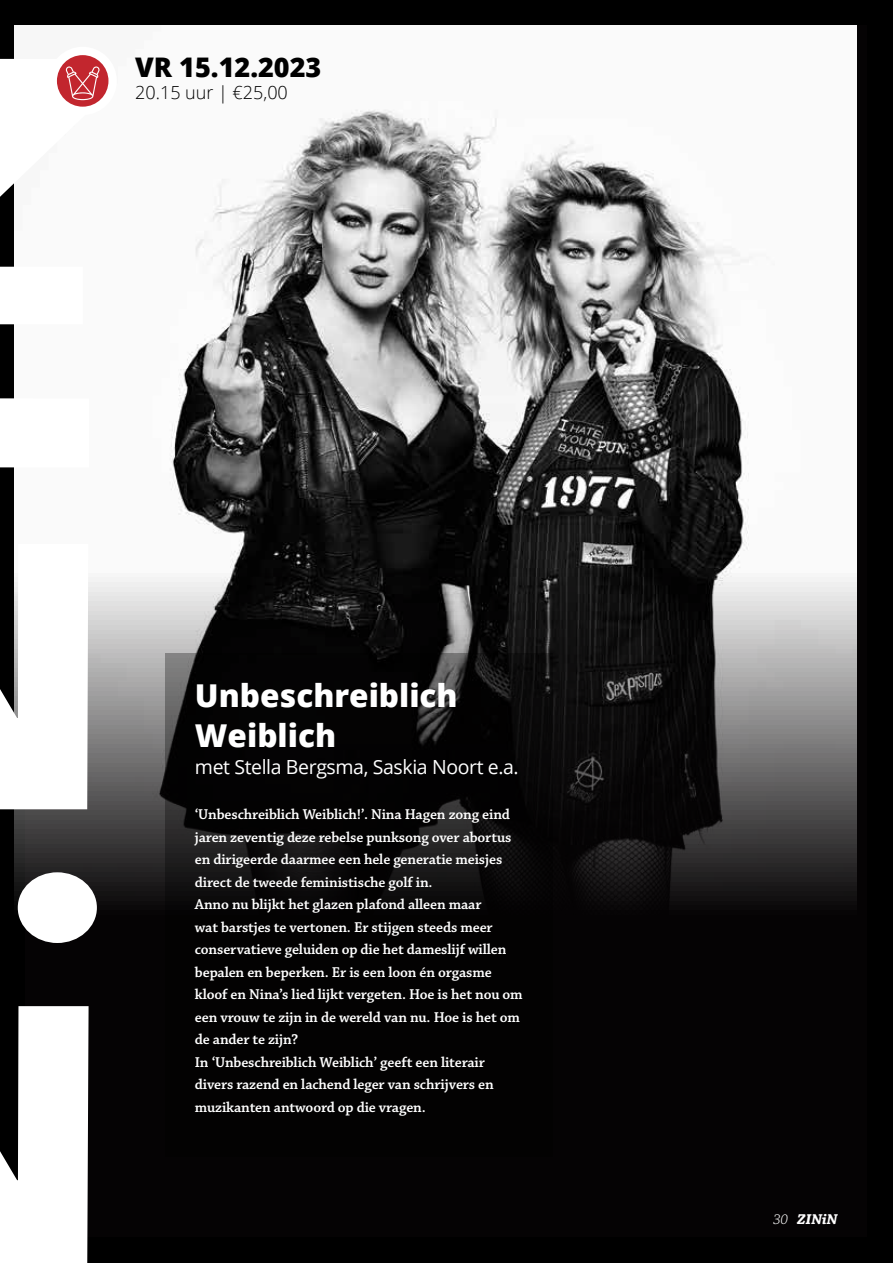
<style>
.page{position:relative;width:893px;height:1263px;background:#000}
.page>*{position:absolute;margin:0;border:0;box-sizing:border-box;transform-origin:0 0}
.t1{font:800 31.5px/40.5px "Open Sans";color:#fff}
.t2{font:800 27px "Open Sans";color:#000}
.t3{font:19.5px "Open Sans";letter-spacing:-.02em;color:#fff}
.t4{font:300 18px "Open Sans";color:#000}
.t5{font:600 15px/22.5px "Chaparral Pro";letter-spacing:-.01em;color:#fff}
.t6{font:italic 700 15px "Chaparral Pro";color:#fff}
.s1{font-weight:300}
</style>
<div class="page">
<div style="left:26px;top:26px;width:841px;height:1211px;background:#050304"></div>
<img style="left:15px;top:26px;width:842px;height:917px">
<div style="left:165px;top:653px;width:388px;height:504px;background:#000"></div>
<div style="left:0;top:398px;width:89px;height:69px;background:#fff"></div>
<svg style="left:0;top:544px;width:88px;height:265px"></svg>
<svg style="left:0;top:1006px;width:89px;height:257px"></svg>
<div style="left:18px;top:872px;width:79px;height:71px;background:#fff;border-radius:50%"></div>
<div style="left:49px;top:47px;width:68px;height:68px;background:#fff;border-radius:50%"></div>
<div style="left:57px;top:55px;width:51px;height:52px;background:#c2262e;border-radius:50%"></div>
<svg style="left:0;top:59px;width:100px;height:265px"></svg>
<h2 class="t2" style="left:135px;top:46px;width:188px">VR 15.12.2023</h2>
<p class="t4" style="left:135px;top:80px;width:154px">20.15 uur | €25,00</p>
<h1 class="t1" style="left:195px;top:673px;width:264px">Unbeschreiblich<br>Weiblich</h1>
<h3 class="t3" style="left:195px;top:754px;width:325px">met Stella Bergsma, Saskia Noort e.a.</h3>
<p class="t5" style="left:195px;top:803px;width:329px">‘Unbeschreiblich Weiblich!’. Nina Hagen zong eind jaren zeventig deze rebelse punksong over abortus en dirigeerde daarmee een hele generatie meisjes direct de tweede feministische golf in.<br>Anno nu blijkt het glazen plafond alleen maar<br>wat barstjes te vertonen. Er stijgen steeds meer conservatieve geluiden op die het dameslijf willen bepalen en beperken. Er is een loon én orgasme kloof en Nina’s lied lijkt vergeten. Hoe is het nou om een vrouw te zijn in de wereld van nu. Hoe is het om de ander te zijn?<br>In ‘Unbeschreiblich Weiblich’ geeft een literair divers razend en lachend leger van schrijvers en muzikanten antwoord op die vragen.</p>
<p class="t6" style="left:773px;top:1210px;width:66px"><span class="s1">30</span> ZINiN</p>
</div>
